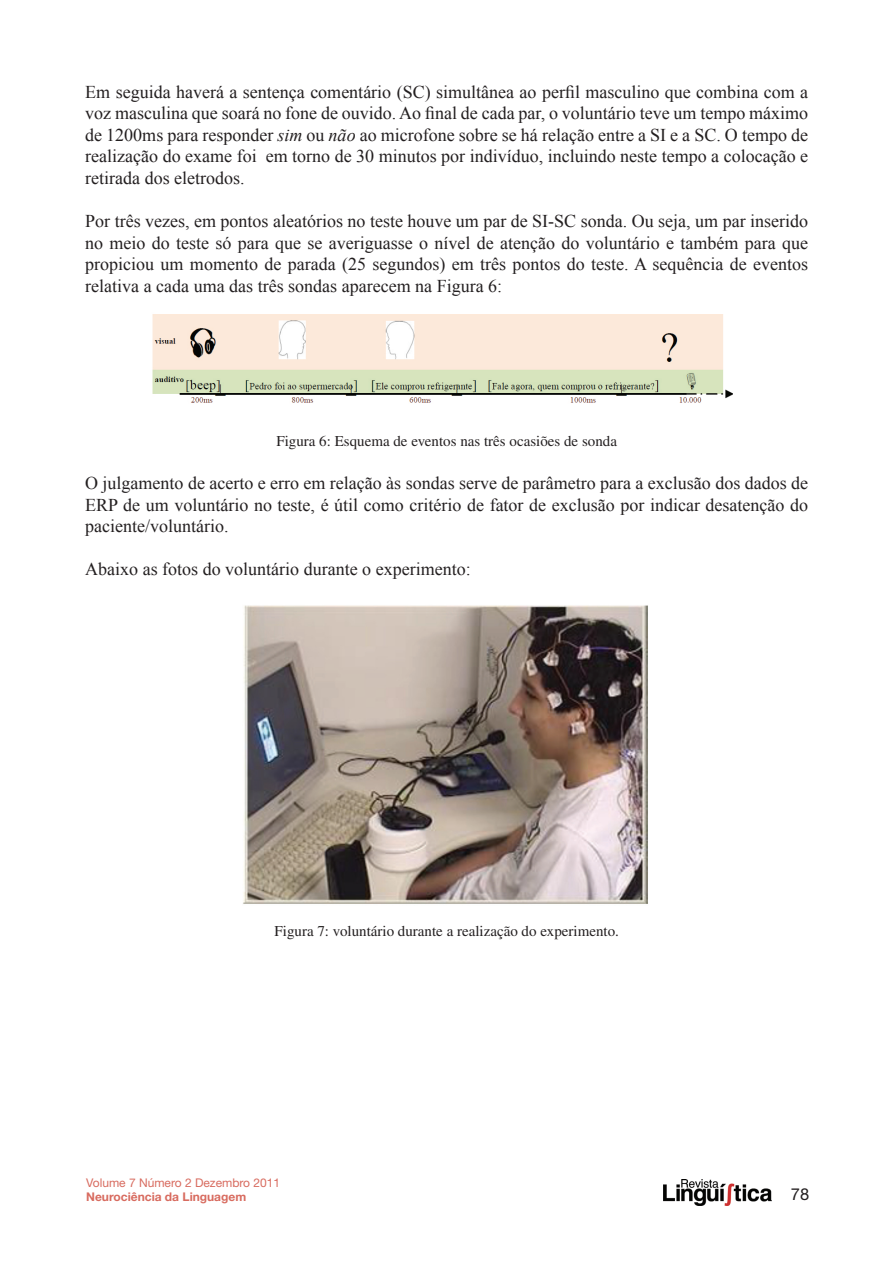
<style>
.page{position:relative;width:893px;height:1263px;background:#fff}
.page>*{position:absolute;margin:0;border:0;box-sizing:border-box;transform-origin:0 0}
.t1{font:18px/21.6px "Times New Roman";color:#231f20;text-align:justify}
.t2{font:16.5px "Helvetica Neue LT Std";color:#231f20}
.t3{font:15px "Times LT Std";color:#231f20}
.t4{font:12px "Helvetica Neue LT Std";color:#d86b5f}
.t5{font:700 12px "Helvetica Neue LT Std";color:#d86b5f}
.s1{font-style:italic}
</style>
<div class="page">
<img style="left:663px;top:1179px;width:109px;height:27px">
<img style="left:152px;top:314px;width:580px;height:89px">
<img style="left:243px;top:605px;width:405px;height:299px">
<p class="t1" style="left:85px;top:80px;width:724px">Em seguida haverá a sentença comentário (SC) simultânea ao perfil masculino que combina com a voz masculina que soará no fone de ouvido. Ao final de cada par, o voluntário teve um tempo máximo de 1200ms para responder <span class="s1">sim</span> ou <span class="s1">não</span> ao microfone sobre se há relação entre a SI e a SC. O tempo de realização do exame foi em torno de 30 minutos por indivíduo, incluindo neste tempo a colocação e retirada dos eletrodos.</p>
<p class="t1" style="left:85px;top:210px;width:724px">Por três vezes, em pontos aleatórios no teste houve um par de SI-SC sonda. Ou seja, um par inserido no meio do teste só para que se averiguasse o nível de atenção do voluntário e também para que propiciou um momento de parada (25 segundos) em três pontos do teste. A sequência de eventos relativa a cada uma das três sondas aparecem na Figura 6:</p>
<p class="t3" style="left:276px;top:432px;width:342px">Figura 6: Esquema de eventos nas três ocasiões de sonda</p>
<p class="t1" style="left:85px;top:472px;width:724px">O julgamento de acerto e erro em relação às sondas serve de parâmetro para a exclusão dos dados de ERP de um voluntário no teste, é útil como critério de fator de exclusão por indicar desatenção do paciente/voluntário.</p>
<p class="t1" style="left:85px;top:558px;width:387px">Abaixo as fotos do voluntário durante o experimento:</p>
<p class="t3" style="left:274px;top:922px;width:346px">Figura 7: voluntário durante a realização do experimento.</p>
<p class="t4" style="left:86px;top:1175px;width:196px">Volume 7 Número 2 Dezembro 2011</p>
<p class="t5" style="left:86px;top:1189px;width:162px">Neurociência da Linguagem</p>
<p class="t2" style="left:791px;top:1184px;width:20px">78</p>
</div>
